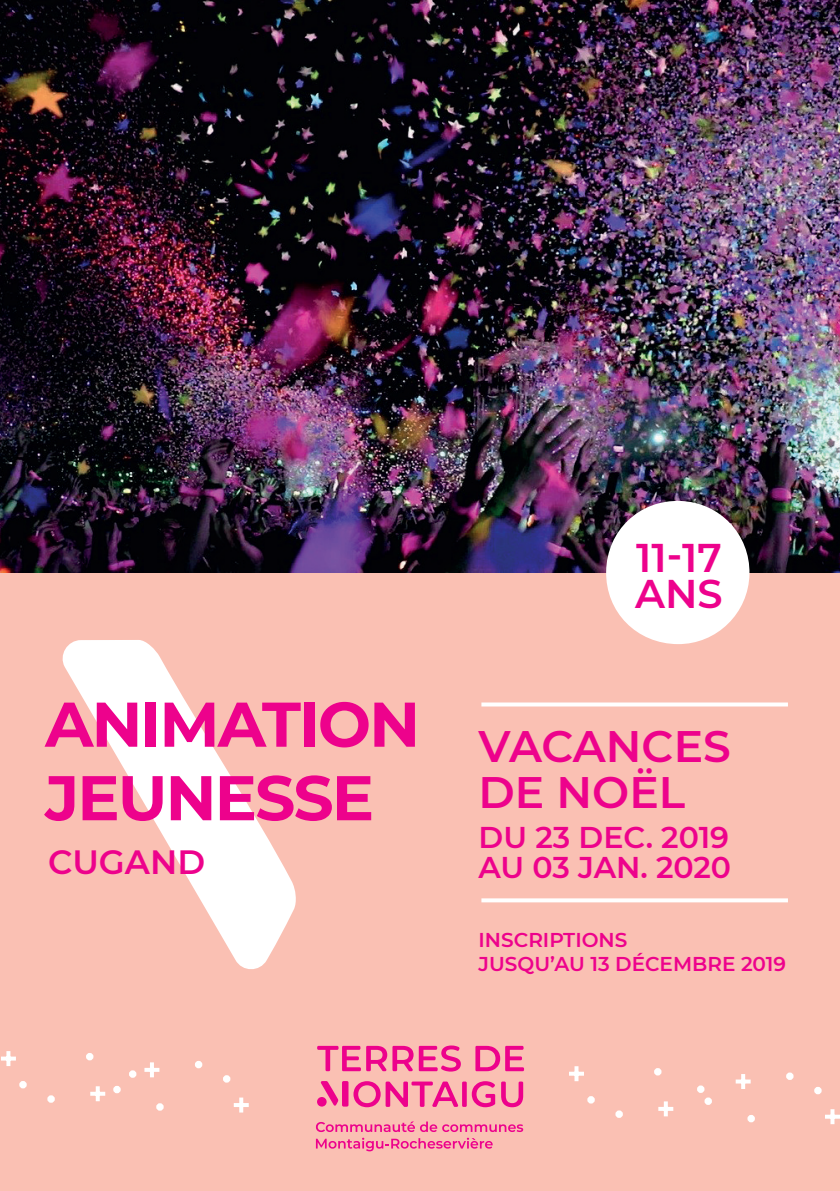
<style>
.page{position:relative;width:840px;height:1191px;background:#fff}
.page>*{position:absolute;margin:0;border:0;box-sizing:border-box;transform-origin:0 0}
.t1{font:700 63px "Montserrat";letter-spacing:-.03em;color:#ed028c}
.t2{font:600 44px "Montserrat";color:#ed028c}
.t3{font:600 40px "Montserrat";color:#ed028c}
.t4{font:600 33.6px "Montserrat";color:#ed028c}
.t5{font:600 30px "Montserrat";letter-spacing:-.005em;color:#ed028c}
.t6{font:600 20px "Montserrat";color:#ed028c}
</style>
<div class="page">
<div style="left:0;top:572px;width:839px;height:619px;background:#fac0b3"></div>
<svg style="left:481px;top:898px;width:306px;height:4px"></svg>
<svg style="left:481px;top:702px;width:306px;height:4px"></svg>
<svg style="left:62px;top:640px;width:234px;height:329px"></svg>
<img style="left:0;top:0;width:839px;height:572px">
<svg style="left:605px;top:499px;width:144px;height:145px"></svg>
<svg style="left:316px;top:1121px;width:207px;height:30px"></svg>
<div style="left:342px;top:1081px;width:6px;height:25px;background:#ed028c;border-radius:2px"></div>
<svg style="left:320px;top:1081px;width:18px;height:24px"></svg>
<div style="left:317px;top:1097px;width:9px;height:9px;background:#ed028c;border-radius:50%"></div>
<svg style="left:317px;top:1045px;width:143px;height:26px"></svg>
<svg style="left:475px;top:1045px;width:48px;height:26px"></svg>
<svg style="left:353px;top:1081px;width:105px;height:26px"></svg>
<svg style="left:462px;top:1081px;width:4px;height:25px"></svg>
<svg style="left:471px;top:1081px;width:24px;height:26px"></svg>
<svg style="left:501px;top:1081px;width:22px;height:26px"></svg>
<hr style="left:150px;top:1062px;width:4px;height:15px;background:#fff">
<svg style="left:144px;top:1067px;width:15px;height:4px"></svg>
<div style="left:223px;top:1075px;width:7px;height:7px;border:4px solid #fff;border-radius:50%"></div>
<div style="left:156px;top:1103px;width:8px;height:7px;border:4px solid #fff;border-radius:50%"></div>
<div style="left:195px;top:1060px;width:7px;height:8px;border:4px solid #fff;border-radius:50%"></div>
<div style="left:113px;top:1085px;width:8px;height:8px;border:4px solid #fff;border-radius:50%"></div>
<svg style="left:239px;top:1097px;width:4px;height:15px"></svg>
<hr style="left:234px;top:1103px;width:14px;height:4px;background:#fff">
<svg style="left:663px;top:1101px;width:4px;height:15px"></svg>
<svg style="left:658px;top:1106px;width:15px;height:4px"></svg>
<div style="left:587px;top:1096px;width:7px;height:7px;border:4px solid #fff;border-radius:50%"></div>
<div style="left:653px;top:1068px;width:8px;height:7px;border:4px solid #fff;border-radius:50%"></div>
<div style="left:615px;top:1110px;width:7px;height:7px;border:4px solid #fff;border-radius:50%"></div>
<div style="left:696px;top:1085px;width:8px;height:8px;border:4px solid #fff;border-radius:50%"></div>
<svg style="left:574px;top:1066px;width:4px;height:15px"></svg>
<svg style="left:569px;top:1071px;width:14px;height:4px"></svg>
<svg style="left:96px;top:1086px;width:4px;height:15px"></svg>
<svg style="left:90px;top:1091px;width:15px;height:4px"></svg>
<div style="left:19px;top:1081px;width:8px;height:7px;border:4px solid #fff;border-radius:50%"></div>
<div style="left:86px;top:1053px;width:7px;height:7px;border:4px solid #fff;border-radius:50%"></div>
<div style="left:47px;top:1095px;width:8px;height:7px;border:4px solid #fff;border-radius:50%"></div>
<div style="left:129px;top:1070px;width:7px;height:7px;border:4px solid #fff;border-radius:50%"></div>
<svg style="left:6px;top:1051px;width:4px;height:15px"></svg>
<svg style="left:1px;top:1056px;width:15px;height:4px"></svg>
<svg style="left:740px;top:1074px;width:4px;height:15px"></svg>
<svg style="left:735px;top:1079px;width:15px;height:4px"></svg>
<div style="left:813px;top:1086px;width:8px;height:8px;border:4px solid #fff;border-radius:50%"></div>
<div style="left:747px;top:1114px;width:7px;height:8px;border:4px solid #fff;border-radius:50%"></div>
<div style="left:785px;top:1072px;width:8px;height:8px;border:4px solid #fff;border-radius:50%"></div>
<div style="left:704px;top:1097px;width:7px;height:8px;border:4px solid #fff;border-radius:50%"></div>
<svg style="left:830px;top:1109px;width:4px;height:15px"></svg>
<svg style="left:825px;top:1114px;width:14px;height:4px"></svg>
<p class="t1" style="left:45px;top:679px;width:376px">ANIMATION</p>
<p class="t1" style="left:45px;top:752px;width:330px">JEUNESSE</p>
<p class="t4" style="left:48px;top:838px;width:158px">CUGAND</p>
<p class="t3" style="left:635px;top:529px;width:87px">11-17</p>
<p class="t3" style="left:634px;top:565px;width:89px">ANS</p>
<p class="t2" style="left:478px;top:715px;width:254px">VACANCES</p>
<p class="t2" style="left:478px;top:761px;width:208px">DE NOËL</p>
<p class="t5" style="left:478px;top:815px;width:252px">DU 23 DEC. 2019</p>
<p class="t5" style="left:478px;top:845px;width:254px">AU 03 JAN. 2020</p>
<p class="t6" style="left:478px;top:926px;width:150px">INSCRIPTIONS</p>
<p class="t6" style="left:478px;top:950px;width:309px">JUSQU’AU 13 DÉCEMBRE 2019</p>
</div>
